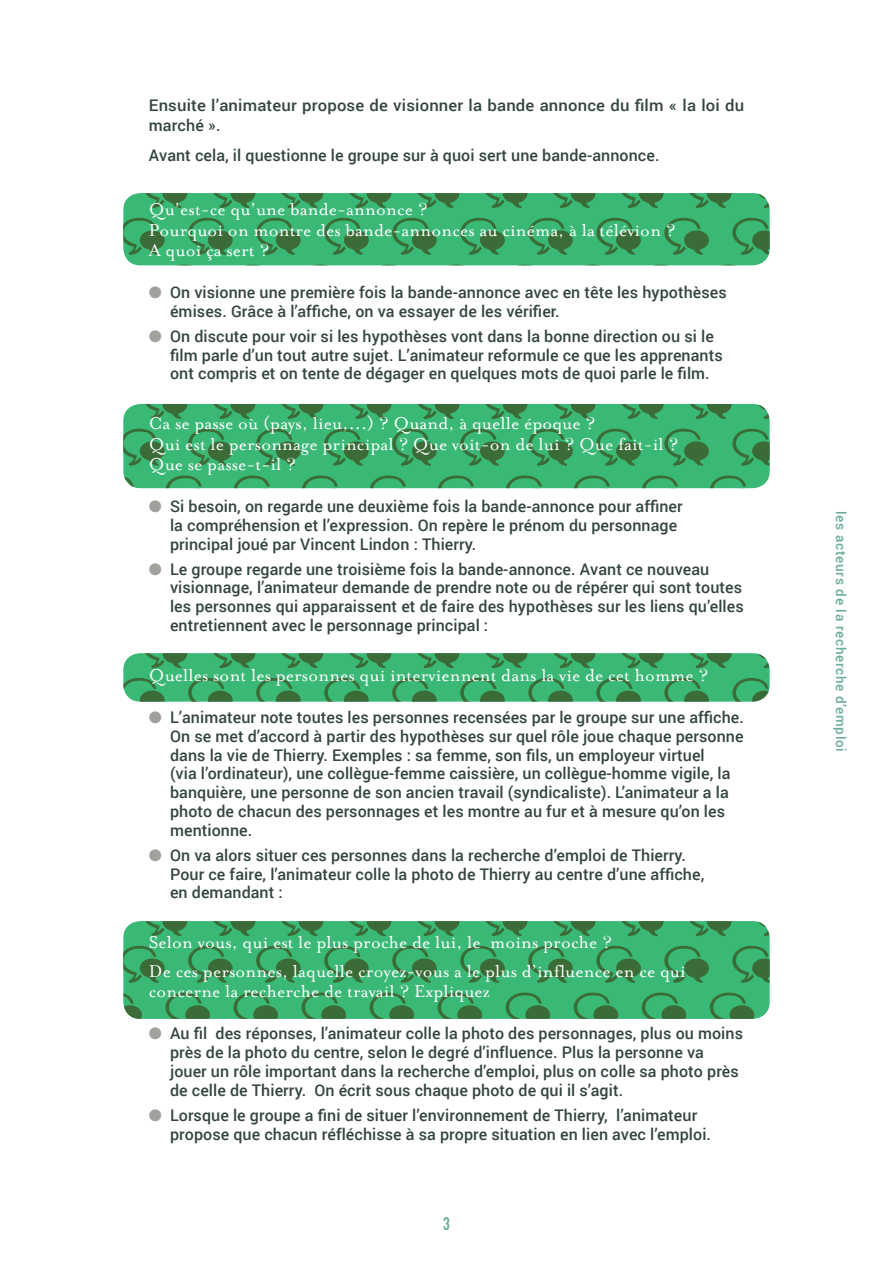
<style>
.page{position:relative;width:893px;height:1263px;background:#fff}
.page>*{position:absolute;margin:0;border:0;box-sizing:border-box;transform-origin:0 0}
.t1{font:19.5px/20.2px "Mrs Eaves Roman";letter-spacing:.005em;color:#fff}
.t2{font:700 18px "DIN Condensed";color:#6aad97}
.t3{font:500 16.05px/18.8px "Roboto";letter-spacing:.005em;color:#344541}
.t4{font:500 16.05px/19.5px "Roboto";letter-spacing:.005em;color:#344541;scale:1.04 1}
.t5{font:500 13.5px "Roboto";letter-spacing:.05em;color:#6aad97}
.s1{color:#a1a09b}
</style>
<div class="page">
<svg style="left:123px;top:193px;width:647px;height:72px;background:#3ba969"></svg>
<svg style="left:123px;top:404px;width:647px;height:84px;background:#3ba969"></svg>
<svg style="left:123px;top:921px;width:647px;height:98px;background:#3ba768"></svg>
<svg style="left:123px;top:653px;width:647px;height:49px;background:#3da96a"></svg>
<p class="t4" style="left:149px;top:95px;width:574px">Ensuite l’animateur propose de visionner la bande annonce du film « la loi du marché ».</p>
<p class="t3" style="left:149px;top:145px;width:512px">Avant cela, il questionne le groupe sur à quoi sert une bande-annonce.</p>
<p class="t1" style="left:149px;top:200px;width:528px">Qu’est-ce qu’une bande-annonce ?<br>Pourquoi on montre des bande-annonces au cinéma, à la télévion ?<br>A quoi ça sert ?</p>
<p class="t3" style="left:170px;top:282px;width:558px;text-indent:-21px"><span class="s1">●</span> On visionne une première fois la bande-annonce avec en tête les hypothèses émises. Grâce à l’affiche, on va essayer de les vérifier.</p>
<p class="t3" style="left:170px;top:326px;width:554px;text-indent:-21px"><span class="s1">●</span> On discute pour voir si les hypothèses vont dans la bonne direction ou si le film parle d’un tout autre sujet. L’animateur reformule ce que les apprenants ont compris et on tente de dégager en quelques mots de quoi parle le film.</p>
<p class="t1" style="left:149px;top:414px;width:531px">Ca se passe où (pays, lieu,...) ? Quand, à quelle époque ?<br>Qui est le personnage principal ? Que voit-on de lui ? Que fait-il ?<br>Que se passe-t-il ?</p>
<p class="t3" style="left:170px;top:496px;width:514px;text-indent:-21px"><span class="s1">●</span> Si besoin, on regarde une deuxième fois la bande-annonce pour affiner la compréhension et l’expression. On repère le prénom du personnage principal joué par Vincent Lindon : Thierry.</p>
<p class="t3" style="left:170px;top:559px;width:575px;text-indent:-21px"><span class="s1">●</span> Le groupe regarde une troisième fois la bande-annonce. Avant ce nouveau visionnage, l’animateur demande de prendre note ou de répérer qui sont toutes les personnes qui apparaissent et de faire des hypothèses sur les liens qu’elles entretiennent avec le personnage principal :</p>
<p class="t1" style="left:149px;top:665px;width:561px">Quelles sont les personnes qui interviennent dans la vie de cet homme ?</p>
<p class="t3" style="left:170px;top:707px;width:575px;text-indent:-21px"><span class="s1">●</span> L’animateur note toutes les personnes recensées par le groupe sur une affiche.<br>On se met d’accord à partir des hypothèses sur quel rôle joue chaque personne dans la vie de Thierry. Exemples : sa femme, son fils, un employeur virtuel<br>(via l’ordinateur), une collègue-femme caissière, un collègue-homme vigile, la banquière, une personne de son ancien travail (syndicaliste). L’animateur a la photo de chacun des personnages et les montre au fur et à mesure qu’on les mentionne.</p>
<p class="t3" style="left:170px;top:845px;width:536px;text-indent:-21px"><span class="s1">●</span> On va alors situer ces personnes dans la recherche d’emploi de Thierry.<br>Pour ce faire, l’animateur colle la photo de Thierry au centre d’une affiche, en demandant :</p>
<p class="t1" style="left:149px;top:928px;width:538px;line-height:28.8px">Selon vous, qui est le plus proche de lui, le moins proche ?<br>De ces personnes, laquelle croyez-vous a le plus d’influence en ce qui</p>
<p class="t1" style="left:149px;top:981px;width:343px">concerne la recherche de travail ? Expliquez</p>
<p class="t3" style="left:170px;top:1024px;width:574px;text-indent:-21px"><span class="s1">●</span> Au fil des réponses, l’animateur colle la photo des personnages, plus ou moins près de la photo du centre, selon le degré d’influence. Plus la personne va jouer un rôle important dans la recherche d’emploi, plus on colle sa photo près de celle de Thierry. On écrit sous chaque photo de qui il s’agit.</p>
<p class="t3" style="left:170px;top:1105px;width:542px;text-indent:-21px"><span class="s1">●</span> Lorsque le groupe a fini de situer l’environnement de Thierry, l’animateur propose que chacun réfléchisse à sa propre situation en lien avec l’emploi.</p>
<p class="t2" style="left:443px;top:1212px;width:8px">3</p>
<p class="t5" style="left:851px;top:511px;width:242px;rotate:90deg">les acteurs de la recherche d’emploi</p>
</div>
